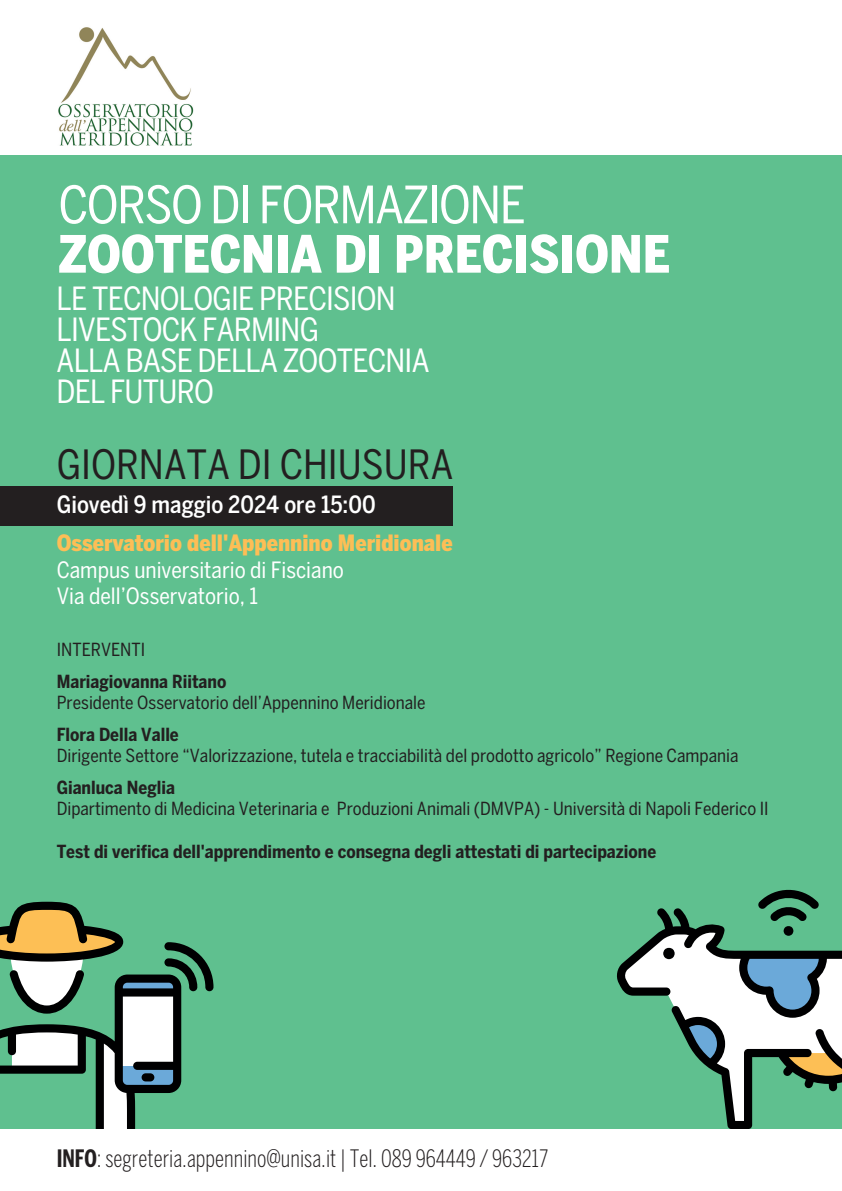
<style>
.page{position:relative;width:842px;height:1191px;background:#fff}
.page>*{position:absolute;margin:0;border:0;box-sizing:border-box;transform-origin:0 0}
.t1{font:900 50.9px "Benton Sans Cond";color:#fff}
.t2{font:50.9px "Benton Sans Cond";letter-spacing:-.03em;color:#fff}
.t3{font:40px "Benton Sans Cond";color:#231f20}
.t4{font:31.7px "Benton Sans Cond";letter-spacing:-.025em;color:#fff}
.t5{font:300 23.8px "Benton Sans Comp";color:#231f20}
.t6{font:500 23.6px "Benton Sans Cond";color:#fff}
.t7{font:22.3px "Benton Sans Cond";color:#fff}
.t8{font:900 22.3px "Benton Sans Cond";color:#fdbe56}
.t9{font:17.9px "Benton Sans Cond";color:#231f20}
.t10{font:700 17.9px "Benton Sans Cond";color:#231f20}
.s1{font-weight:700}
</style>
<div class="page">
<div style="left:0;top:155px;width:842px;height:973px;background:#5fc08f"></div>
<svg style="left:0;top:901px;width:213px;height:227px"></svg>
<svg style="left:617px;top:889px;width:225px;height:239px"></svg>
<img style="left:58px;top:27px;width:136px;height:119px">
<div style="left:0;top:486px;width:452px;height:39px;background:#231f20"></div>
<p class="t2" style="left:58px;top:175px;width:469px">CORSO DI FORMAZIONE</p>
<p class="t1" style="left:58px;top:225px;width:613px">ZOOTECNIA DI PRECISIONE</p>
<p class="t4" style="left:57px;top:280px;width:341px">LE TECNOLOGIE PRECISION</p>
<p class="t4" style="left:57px;top:311px;width:264px">LIVESTOCK FARMING</p>
<p class="t4" style="left:57px;top:342px;width:374px">ALLA BASE DELLA ZOOTECNIA</p>
<p class="t4" style="left:57px;top:373px;width:159px">DEL FUTURO</p>
<p class="t3" style="left:57px;top:441px;width:398px">GIORNATA DI CHIUSURA</p>
<p class="t6" style="left:57px;top:491px;width:320px">Giovedì 9 maggio 2024 ore 15:00</p>
<p class="t8" style="left:57px;top:530px;width:397px">Osservatorio dell'Appennino Meridionale</p>
<p class="t7" style="left:57px;top:556px;width:289px">Campus universitario di Fisciano</p>
<p class="t7" style="left:57px;top:583px;width:203px">Via dell’Osservatorio, 1</p>
<p class="t9" style="left:57px;top:639px;width:90px">INTERVENTI</p>
<p class="t10" style="left:57px;top:670px;width:171px">Mariagiovanna Riitano</p>
<p class="t9" style="left:57px;top:692px;width:370px">Presidente Osservatorio dell’Appennino Meridionale</p>
<p class="t10" style="left:57px;top:723px;width:124px">Flora Della Valle</p>
<p class="t9" style="left:57px;top:745px;width:683px">Dirigente Settore “Valorizzazione, tutela e tracciabilità del prodotto agricolo” Regione Campania</p>
<p class="t10" style="left:57px;top:776px;width:120px">Gianluca Neglia</p>
<p class="t9" style="left:57px;top:798px;width:713px">Dipartimento di Medicina Veterinaria e Produzioni Animali (DMVPA) - Università di Napoli Federico II</p>
<p class="t10" style="left:57px;top:841px;width:601px">Test di verifica dell'apprendimento e consegna degli attestati di partecipazione</p>
<p class="t5" style="left:57px;top:1145px;width:493px"><span class="s1">INFO</span>: segreteria.appennino@unisa.it | Tel. 089 964449 / 963217</p>
</div>
